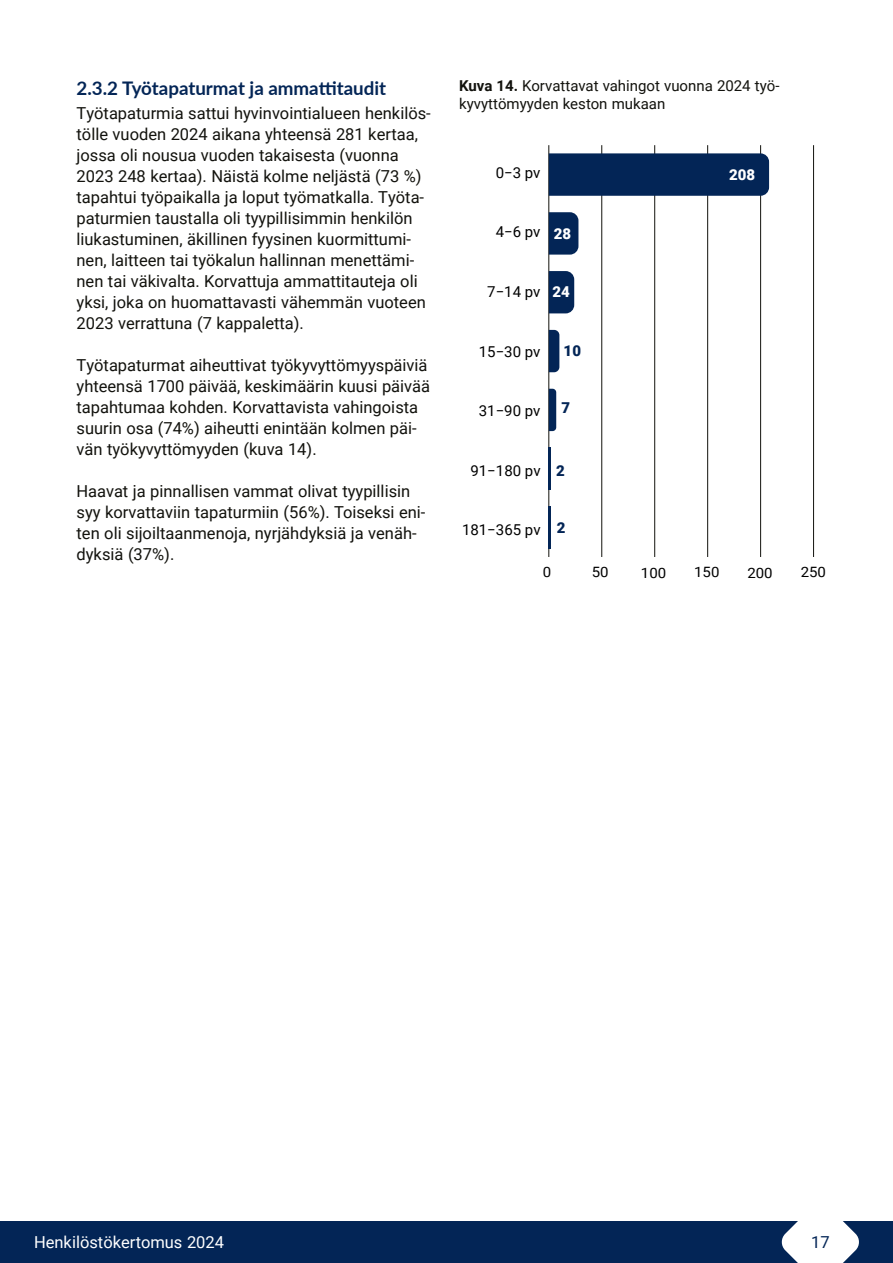
<style>
.page{position:relative;width:893px;height:1263px;background:#fff}
.page>*{position:absolute;margin:0;border:0;box-sizing:border-box;transform-origin:0 0}
.Otsikko_1_1_1_H4{font:700 18.75px "Lato";color:#032556}
.Leipäteksti{font:16.5px/21px "Roboto";color:#12120d}
.t1{font:16.5px "Roboto";color:#fff}
.t2{font:16.5px "Roboto";color:#032556}
.Kuvateksti{font:15px/18px "Roboto";color:#12120d}
.t3{font:15px "Roboto";color:#000}
.t4{font:900 15px "Roboto";color:#fff}
.t5{font:900 15px "Roboto";color:#032556}
.t6{font:14.25px "Roboto";color:#000;scale:1.05 1}
.s1{font-weight:700}
</style>
<div class="page">
<div style="left:0;top:1221px;width:893px;height:42px;background:#032556"></div>
<svg style="left:781px;top:1221px;width:78px;height:42px"></svg>
<img style="left:548px;top:145px;width:267px;height:412px">
<hr style="left:549px;top:145px;width:1px;height:412px;background:#12120d">
<hr style="left:601px;top:145px;width:1px;height:412px;background:#12120d">
<hr style="left:654px;top:145px;width:1px;height:412px;background:#12120d">
<hr style="left:707px;top:145px;width:1px;height:412px;background:#12120d">
<hr style="left:760px;top:145px;width:1px;height:412px;background:#12120d">
<hr style="left:813px;top:145px;width:1px;height:412px;background:#12120d">
<div style="left:549px;top:153px;width:220px;height:43px;background:#032556"></div>
<svg style="left:549px;top:212px;width:29px;height:43px"></svg>
<svg style="left:549px;top:271px;width:25px;height:42px"></svg>
<svg style="left:549px;top:330px;width:10px;height:42px"></svg>
<svg style="left:549px;top:389px;width:7px;height:42px"></svg>
<hr style="left:549px;top:448px;width:2px;height:42px;background:#032556">
<hr style="left:549px;top:506px;width:2px;height:43px;background:#032556">
<h4 class="Otsikko_1_1_1_H4" style="left:77px;top:75px;width:311px">2.3.2 Työtapaturmat ja ammattitaudit</h4>
<p class="Leipäteksti" style="left:77px;top:102px;width:356px">Työtapaturmia sattui hyvinvointialueen henkilös&shy;tölle vuoden 2024 aikana yhteensä 281 kertaa, jossa oli nousua vuoden takaisesta (vuonna 2023 248 kertaa). Näistä kolme neljästä (73 %) tapahtui työpaikalla ja loput työmatkalla. Työta&shy;paturmien taustalla oli tyypillisimmin henkilön liukastuminen, äkillinen fyysinen kuormittumi&shy;nen, laitteen tai työkalun hallinnan menettämi&shy;nen tai väkivalta. Korvattuja ammattitauteja oli yksi, joka on huomattavasti vähemmän vuoteen 2023 verrattuna (7 kappaletta).</p>
<p class="Leipäteksti" style="left:77px;top:354px;width:355px">Työtapaturmat aiheuttivat työkyvyttömyyspäiviä yhteensä 1700 päivää, keskimäärin kuusi päivää tapahtumaa kohden. Korvattavista vahingoista suurin osa (74%) aiheutti enintään kolmen päi&shy;vän työkyvyttömyyden (kuva 14).</p>
<p class="Leipäteksti" style="left:77px;top:480px;width:350px">Haavat ja pinnallisen vammat olivat tyypillisin syy korvattaviin tapaturmiin (56%). Toiseksi eni&shy;ten oli sijoiltaanmenoja, nyrjähdyksiä ja venäh&shy;dyksiä (37%).</p>
<p class="Kuvateksti" style="left:459px;top:76px;width:322px"><span class="s1">Kuva 14.</span> Korvattavat vahingot vuonna 2024 työ&shy;kyvyttömyyden keston mukaan</p>
<p class="t3" style="left:496px;top:162px;width:46px">0‒3 pv</p>
<p class="t3" style="left:496px;top:221px;width:46px">4‒6 pv</p>
<p class="t4" style="left:554px;top:223px;width:19px">28</p>
<p class="t3" style="left:487px;top:281px;width:55px">7‒14 pv</p>
<p class="t4" style="left:552px;top:281px;width:19px">24</p>
<p class="t3" style="left:479px;top:341px;width:63px">15‒30 pv</p>
<p class="t3" style="left:479px;top:400px;width:63px">31‒90 pv</p>
<p class="t5" style="left:564px;top:341px;width:19px">10</p>
<p class="t5" style="left:561px;top:397px;width:10px">7</p>
<p class="t3" style="left:470px;top:460px;width:72px">91‒180 pv</p>
<p class="t5" style="left:556px;top:460px;width:10px">2</p>
<p class="t3" style="left:462px;top:519px;width:105px">181‒365 pv <sup>2</sup></p>
<p class="t4" style="left:729px;top:165px;width:28px">208</p>
<p class="t6" style="left:543px;top:562px;width:10px">0</p>
<p class="t6" style="left:592px;top:562px;width:18px">50</p>
<p class="t6" style="left:641px;top:562px;width:26px">100</p>
<p class="t6" style="left:694px;top:562px;width:26px">150</p>
<p class="t6" style="left:747px;top:563px;width:26px">200</p>
<p class="t6" style="left:801px;top:562px;width:26px">250</p>
<p class="t1" style="left:34px;top:1231px;width:192px">Henkilöstökertomus 2024</p>
<p class="t2" style="left:811px;top:1231px;width:20px">17</p>
</div>
